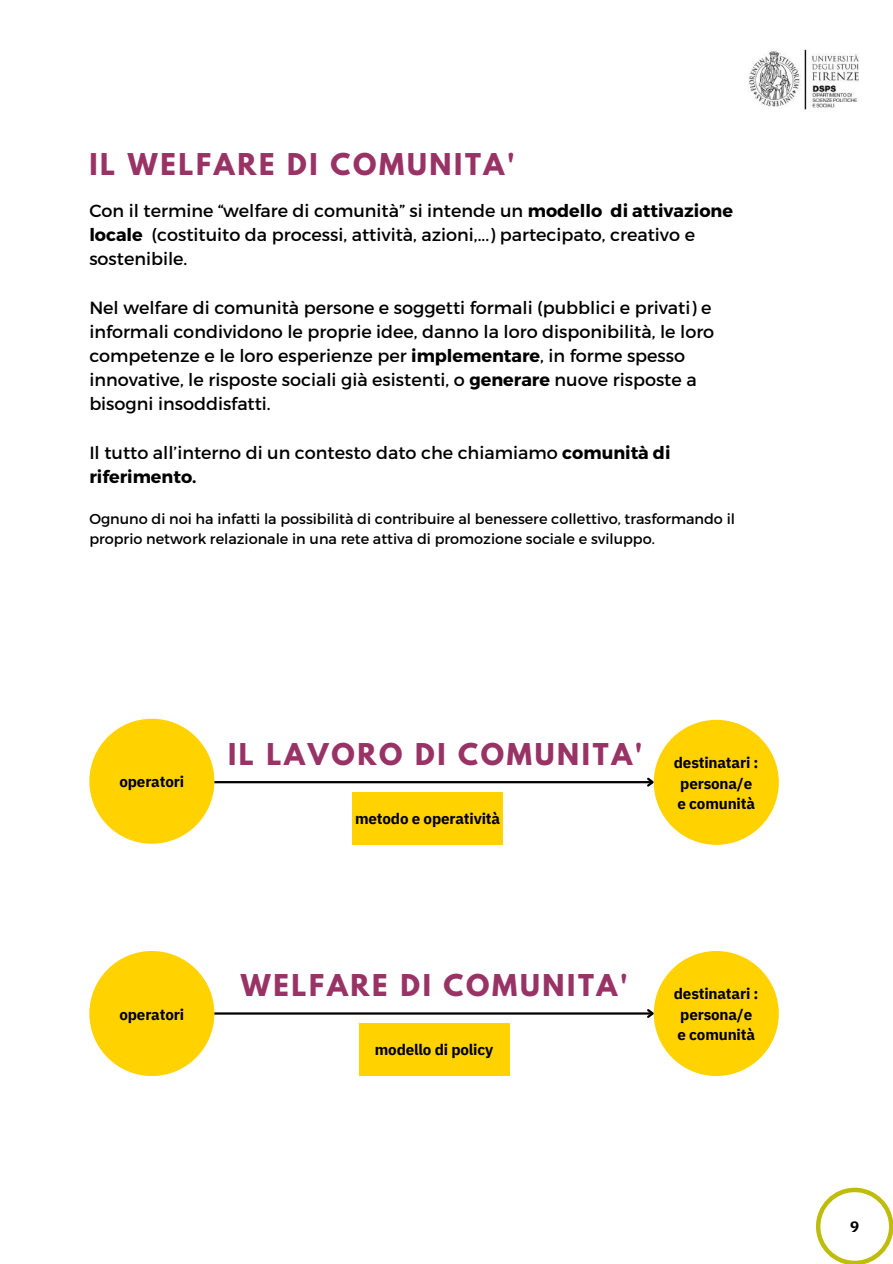
<style>
.page{position:relative;width:893px;height:1264px;background:#fff}
.page>*{position:absolute;margin:0;border:0;box-sizing:border-box;transform-origin:0 0}
.t1{font:700 26.55px "League Spartan";letter-spacing:.1em;color:#936}
.t2{font:17.55px/24.2px "Montserrat";color:#000}
.t3{font:700 15.15px/20.2px "IBM Plex Sans";letter-spacing:-.01em;color:#000}
.t4{font:14.4px/20px "Montserrat";color:#000}
.s1{font-weight:700}
</style>
<div class="page">
<img style="left:748px;top:49px;width:111px;height:61px">
<div style="left:89px;top:718px;width:125px;height:125px;background:#ffd200;border-radius:50%"></div>
<div style="left:89px;top:951px;width:125px;height:125px;background:#ffd200;border-radius:50%"></div>
<div style="left:653px;top:951px;width:125px;height:125px;background:#ffd200;border-radius:50%"></div>
<hr style="left:214px;top:1012px;width:438px;height:2px;background:#000">
<svg style="left:645px;top:1006px;width:10px;height:14px"></svg>
<hr style="left:214px;top:781px;width:438px;height:2px;background:#000">
<svg style="left:645px;top:777px;width:8px;height:10px"></svg>
<div style="left:358px;top:1023px;width:151px;height:53px;background:#ffd200"></div>
<div style="left:352px;top:792px;width:151px;height:52px;background:#ffd200"></div>
<div style="left:653px;top:719px;width:125px;height:125px;background:#ffd200;border-radius:50%"></div>
<svg style="left:816px;top:1187px;width:76px;height:76px"></svg>
<h1 class="t1" style="left:89px;top:151px;width:427px">IL WELFARE DI COMUNITA'</h1>
<p class="t2" style="left:89px;top:198px;width:645px">Con il termine “welfare di comunità” si intende un <span class="s1">modello di attivazione locale</span> (costituito da processi, attività, azioni,...) partecipato, creativo e sostenibile.</p>
<p class="t2" style="left:89px;top:294px;width:626px">Nel welfare di comunità persone e soggetti formali (pubblici e privati) e informali condividono le proprie idee, danno la loro disponibilità, le loro competenze e le loro esperienze per <span class="s1">implementare</span>, in forme spesso innovative, le risposte sociali già esistenti, o <span class="s1">generare</span> nuove risposte a bisogni insoddisfatti.</p>
<p class="t2" style="left:89px;top:439px;width:582px">Il tutto all’interno di un contesto dato che chiamiamo <span class="s1">comunità di riferimento.</span></p>
<p class="t4" style="left:89px;top:508px;width:647px">Ognuno di noi ha infatti la possibilità di contribuire al benessere collettivo, trasformando il proprio network relazionale in una rete attiva di promozione sociale e sviluppo.</p>
<p class="t3" style="left:119px;top:771px;width:66px">operatori</p>
<h1 class="t1" style="left:228px;top:740px;width:416px">IL LAVORO DI COMUNITA'</h1>
<p class="t3" style="left:355px;top:808px;width:146px">metodo e operatività</p>
<p class="t3" style="left:673px;top:752px;width:86px">destinatari : persona/e<br>e comunità</p>
<p class="t3" style="left:119px;top:1003px;width:66px">operatori</p>
<h1 class="t1" style="left:241px;top:971px;width:388px">WELFARE DI COMUNITA'</h1>
<p class="t3" style="left:375px;top:1039px;width:120px">modello di policy</p>
<p class="t3" style="left:673px;top:983px;width:86px">destinatari : persona/e<br>e comunità</p>
<p class="t3" style="left:850px;top:1215px;width:11px">9</p>
</div>
